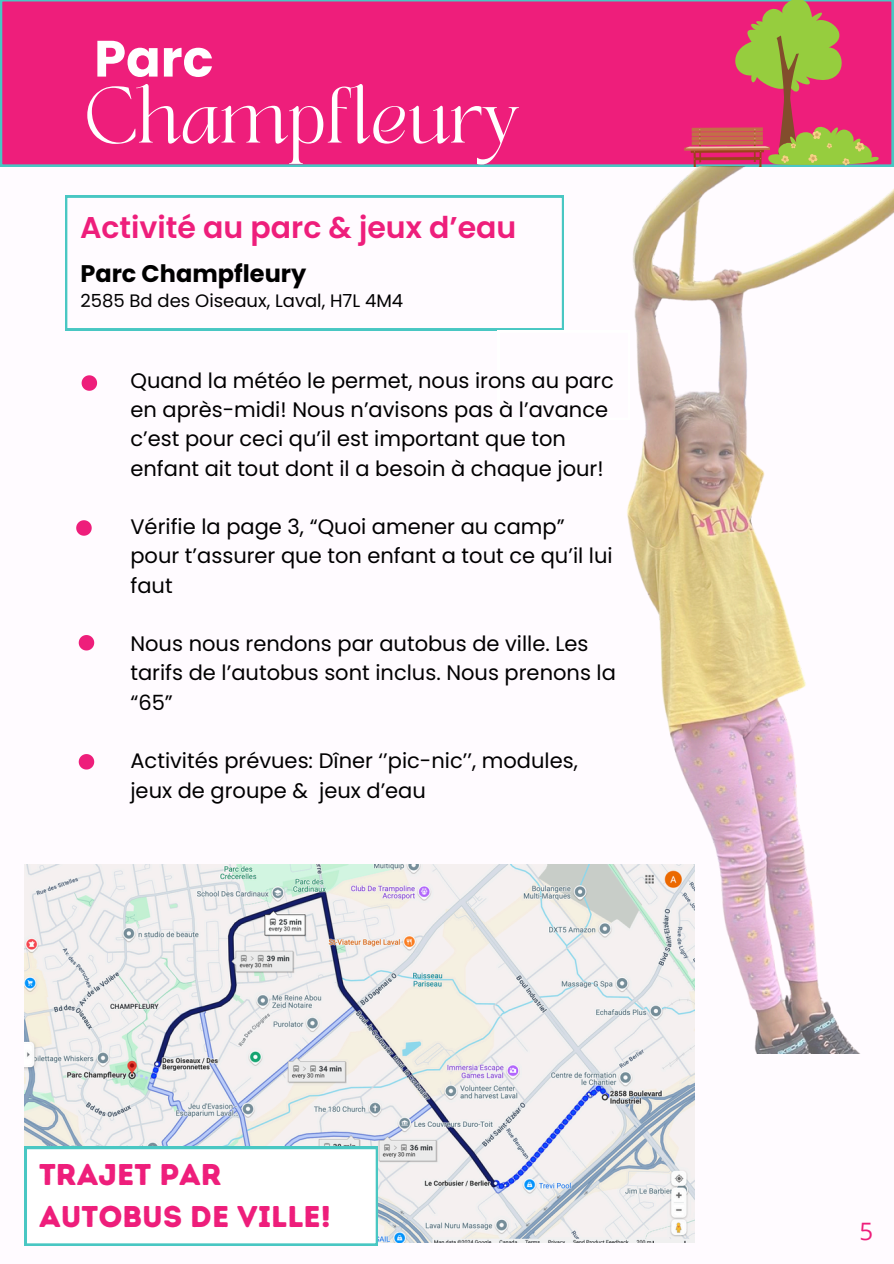
<style>
.page{position:relative;width:894px;height:1264px;background:#fff}
.page>*{position:absolute;margin:0;border:0;box-sizing:border-box;transform-origin:0 0}
.t1{font:54.9px "TANAEGEAN";color:#fff}
.t2{font:700 51px "Poppins";color:#fff}
.t3{font:600 30px "Poppins";color:#ee1e7b}
.t4{font:30px/41.7px "Intro Rust Base";color:#ee1e7b}
.t5{font:700 24px "Poppins";color:#000}
.t6{font:24px "Open Sans";color:#ee1e7b}
.t7{font:21px/29.2px "Poppins";color:#000}
.t8{font:18px "Poppins";color:#000}
</style>
<div class="page">
<div style="left:0;top:0;width:893px;height:1263px;background:#fffbff"></div>
<div style="left:0;top:0;width:893px;height:167px;background:#ee1e7b"></div>
<svg style="left:65px;top:196px;width:390px;height:134px"></svg>
<svg style="left:727px;top:0;width:153px;height:166px;background:#c76462"></svg>
<svg style="left:684px;top:127px;width:86px;height:40px;background:#c8525f"></svg>
<svg style="left:82px;top:375px;width:15px;height:16px"></svg>
<svg style="left:76px;top:520px;width:16px;height:15px"></svg>
<svg style="left:79px;top:635px;width:15px;height:15px"></svg>
<svg style="left:79px;top:754px;width:15px;height:15px"></svg>
<img style="left:25px;top:864px;width:669px;height:378px">
<svg style="left:25px;top:1146px;width:353px;height:99px"></svg>
<img style="left:455px;top:167px;width:438px;height:886px">
<svg style="left:498px;top:331px;width:131px;height:88px"></svg>
<h6 class="t2" style="left:94px;top:23px;width:121px">Parc</h6>
<h6 class="t1" style="left:84px;top:84px;width:436px">Champfleury</h6>
<p class="t3" style="left:80px;top:206px;width:438px">Activité au parc &amp; jeux d’eau</p>
<p class="t5" style="left:80px;top:256px;width:227px">Parc Champfleury</p>
<p class="t8" style="left:80px;top:288px;width:324px">2585 Bd des Oiseaux, Laval, H7L 4M4</p>
<h5 class="t7" style="left:130px;top:366px;width:484px">Quand la météo le permet, nous irons au parc en après-midi! Nous n’avisons pas à l’avance c’est pour ceci qu’il est important que ton enfant ait tout dont il a besoin à chaque jour!</h5>
<p class="t7" style="left:130px;top:512px;width:483px">Vérifie la page 3, “Quoi amener au camp” pour t’assurer que ton enfant a tout ce qu’il lui faut</p>
<h6 class="t7" style="left:130px;top:629px;width:487px">Nous nous rendons par autobus de ville. Les tarifs de l’autobus sont inclus. Nous prenons la “65”</h6>
<h6 class="t7" style="left:130px;top:746px;width:449px">Activités prévues: Dîner ‘’pic-nic’’, modules, jeux de groupe &amp; jeux d’eau</h6>
<h3 class="t4" style="left:39px;top:1153px;width:293px">TRAJET PAR<br>AUTOBUS DE VILLE!</h3>
<h2 class="t6" style="left:859px;top:1214px;width:15px">5</h2>
</div>
